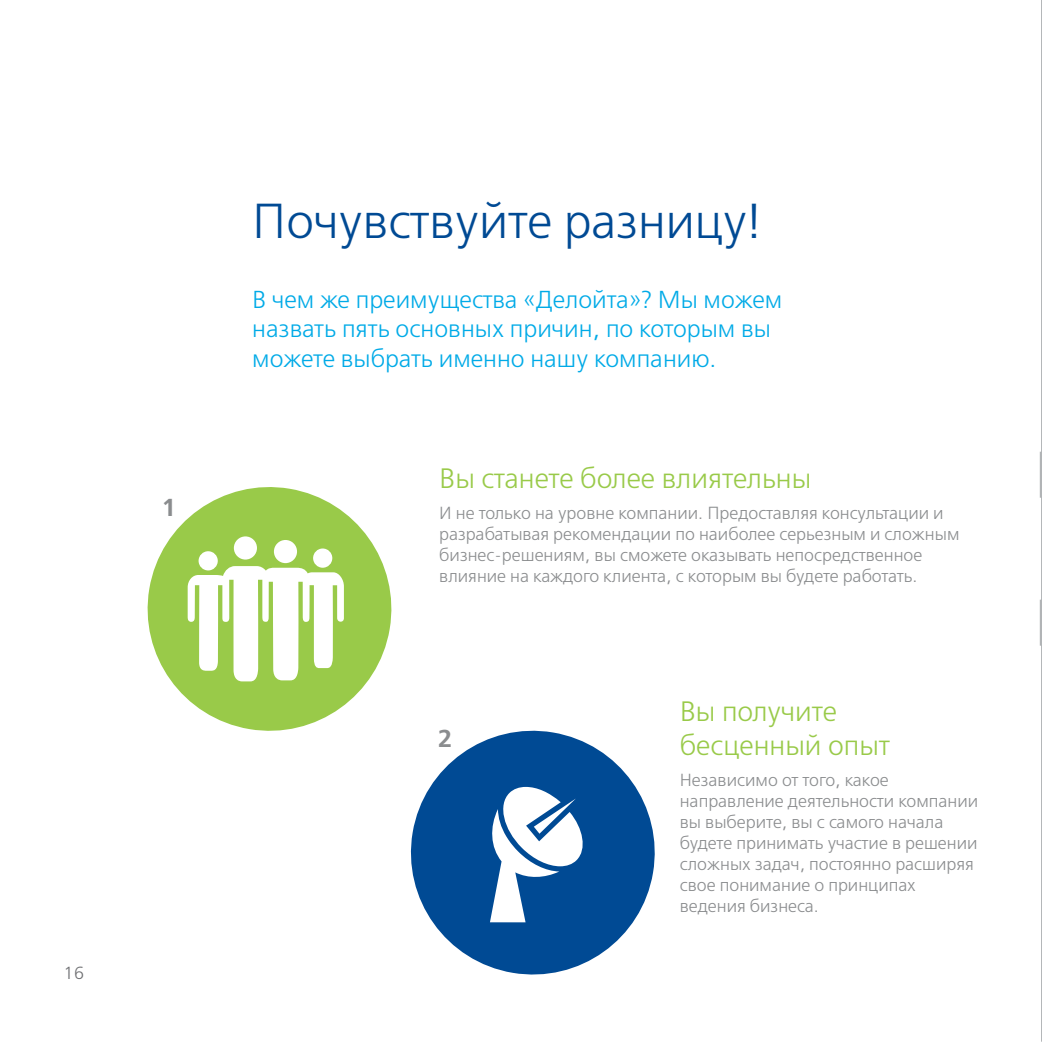
<style>
.page{position:relative;width:1042px;height:1042px;background:#fff}
.page>*{position:absolute;margin:0;border:0;box-sizing:border-box;transform-origin:0 0}
.t1{font:300 49px "Free Set";color:#004a94}
.t2{font:300 28px/33.6px "Free Set";color:#99ca49}
.t3{font:300 24.5px/29.4px "Free Set";color:#00aae7}
.t4{font:600 24.5px "Free Set";color:#8a8c8e}
.t5{font:300 17.5px/21px "Free Set";color:#8a8c8e}
.t6{font:300 17.5px "Free Set";color:#6d6e71}
</style>
<div class="page">
<hr style="left:1041px;top:0;width:1px;height:1041px;background:#b1b4b6">
<svg style="left:1040px;top:451px;width:1px;height:195px"></svg>
<svg style="left:147px;top:487px;width:245px;height:244px;fill:#99ca49"></svg>
<svg style="left:188px;top:536px;width:156px;height:145px"></svg>
<svg style="left:410px;top:730px;width:245px;height:245px;fill:#004a94"></svg>
<svg style="left:489px;top:787px;width:98px;height:135px"></svg>
<h3 class="t4" style="left:162px;top:493px;width:17px">1</h3>
<p class="t6" style="left:63px;top:962px;width:23px">16</p>
<h1 class="t1" style="left:252px;top:193px;width:510px">Почувствуйте разницу!</h1>
<h3 class="t3" style="left:252px;top:285px;width:531px">В чем же преимущества «Делойта»? Мы можем назвать пять основных причин, по которым вы можете выбрать именно нашу компанию.</h3>
<h2 class="t2" style="left:439px;top:462px;width:373px">Вы станете более влиятельны</h2>
<p class="t5" style="left:439px;top:502px;width:522px">И не только на уровне компании. Предоставляя консультации и разрабатывая рекомендации по наиболее серьезным и сложным бизнес-решениям, вы сможете оказывать непосредственное влияние на каждого клиента, с которым вы будете работать.</p>
<h3 class="t4" style="left:437px;top:724px;width:17px">2</h3>
<h2 class="t2" style="left:680px;top:695px;width:212px">Вы получите бесценный опыт</h2>
<p class="t5" style="left:680px;top:769px;width:300px">Независимо от того, какое направление деятельности компании вы выберите, вы с самого начала будете принимать участие в решении сложных задач, постоянно расширяя свое понимание о принципах ведения бизнеса.</p>
</div>
